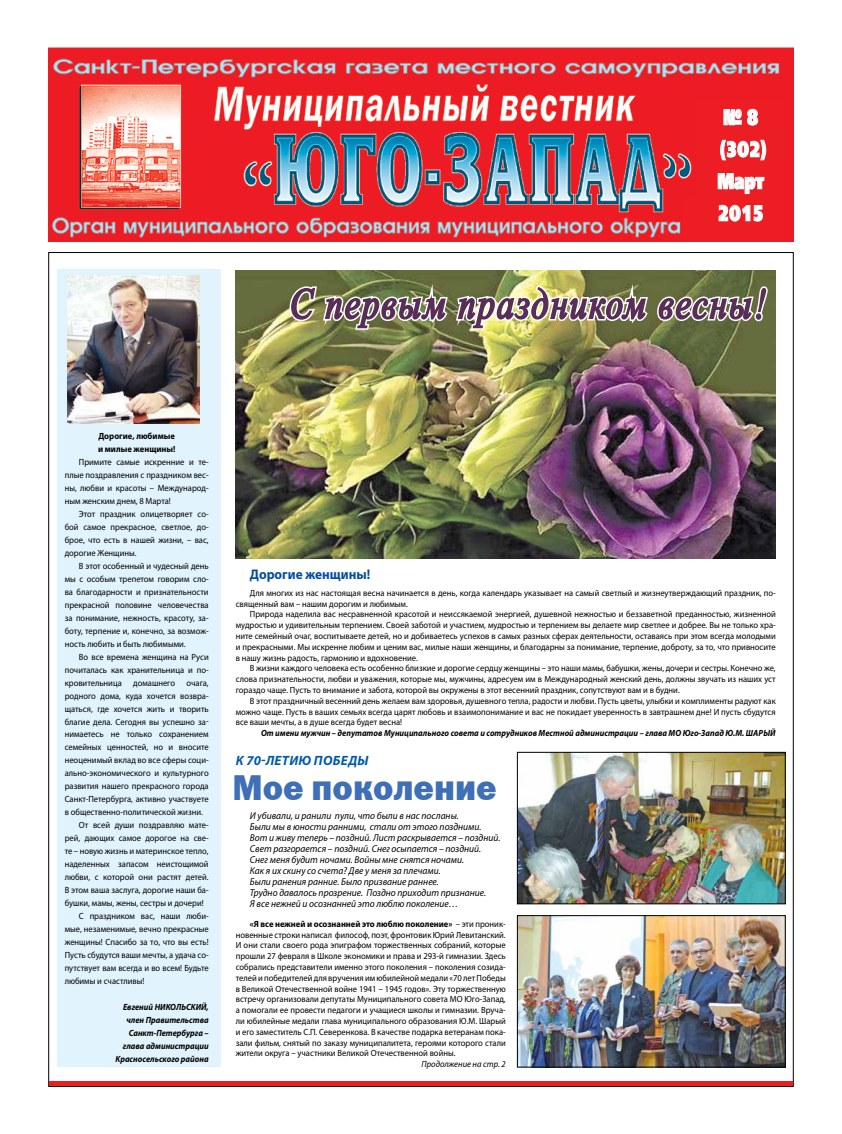
<style>
.page{position:relative;width:842px;height:1134px;background:#fff}
.page>*{position:absolute;margin:0;border:0;box-sizing:border-box;transform-origin:0 0}
.t1{font:italic 43px "Times New Roman";letter-spacing:.06em;color:#582e56;scale:.8 1}
.t2{font:36px "Franklin Gothic Heavy C";color:#3e6fb7;scale:.95 1}
.t3{font:21.7px/32px "Free Set Black C";letter-spacing:.01em;color:#fff;scale:.71 1}
.t4{font:700 14px "Myriad Pro";color:#034ea2;scale:.95 1}
.t5{font:italic 700 13.5px "Myriad Pro";letter-spacing:.055em;color:#005baa}
.t6{font:italic 10px/11px "Myriad Pro";color:#000;scale:.95 1}
.t7{font:9px/10.8px "Myriad Pro";color:#000;text-align:justify;scale:.95 1}
.t8{font:italic 700 9px/13px "Myriad Pro";color:#000;text-align:right;scale:.92 1}
.t9{font:700 9px/13px "Myriad Pro";color:#000;scale:.95 1}
.t10{font:italic 9px "Myriad Pro";color:#000;scale:.95 1}
.s1{font-weight:700}
</style>
<div class="page">
<img style="left:48px;top:47px;width:745px;height:194px">
<div style="left:49px;top:1081px;width:744px;height:5px;background:#ed1d24"></div>
<img style="left:236px;top:270px;width:540px;height:288px">
<div style="left:684px;top:197px;width:102px;height:44px;background:#ed1d24"></div>
<div style="left:697px;top:102px;width:87px;height:125px;background:#ed1d24"></div>
<svg style="left:723px;top:109px;width:35px;height:17px"></svg>
<svg style="left:720px;top:140px;width:46px;height:20px"></svg>
<svg style="left:718px;top:173px;width:46px;height:21px"></svg>
<svg style="left:719px;top:205px;width:44px;height:17px"></svg>
<div style="left:57px;top:269px;width:163px;height:798px;background:#e1f4fd"></div>
<img style="left:67px;top:276px;width:133px;height:147px">
<img style="left:286px;top:270px;width:484px;height:74px">
<img style="left:519px;top:754px;width:264px;height:148px">
<div style="left:517px;top:752px;width:268px;height:152px;border:1px solid #000"></div>
<img style="left:519px;top:917px;width:264px;height:148px">
<div style="left:517px;top:915px;width:268px;height:152px;border:1px solid #000"></div>
<h3 class="t3" style="left:717px;top:101px;width:70px">№ 8 (302)<br>Март<br>2015</h3>
<h1 class="t1" style="left:290px;top:274px;width:596px">С первым праздником весны!</h1>
<p class="t9" style="left:98px;top:429px;width:83px">Дорогие, любимые и милые женщины!</p>
<p class="t7" style="left:65px;top:455px;width:153px;line-height:13px;text-indent:14px">Примите самые искренние и те&shy;плые поздравления с праздником вес&shy;ны, любви и красоты – Международ&shy;ным женским днем, 8 Марта!</p>
<p class="t7" style="left:65px;top:507px;width:153px;line-height:13px;text-indent:14px">Этот праздник олицетворяет со&shy;бой самое прекрасное, светлое, до&shy;брое, что есть в нашей жизни, – вас, дорогие Женщины.</p>
<p class="t7" style="left:65px;top:559px;width:153px;line-height:13px;text-indent:14px">В этот особенный и чудесный день мы с особым трепетом говорим сло&shy;ва благодарности и признательности прекрасной половине человечества за понимание, нежность, красоту, за&shy;боту, терпение и, конечно, за возмож&shy;ность любить и быть любимыми.</p>
<p class="t7" style="left:65px;top:650px;width:153px;line-height:13px;text-indent:14px">Во все времена женщина на Руси почиталась как хранительница и по&shy;кровительница</p>
<p class="t7" style="left:133px;top:677px;width:46px">домашнего</p>
<p class="t7" style="left:187px;top:677px;width:25px">очага,</p>
<p class="t7" style="left:65px;top:690px;width:153px">родного дома, куда хочется возвра-</p>
<p class="t7" style="left:65px;top:703px;width:153px">щаться, где хочется жить и творить</p>
<p class="t7" style="left:65px;top:716px;width:153px">благие дела. Сегодня вы успешно за-</p>
<p class="t7" style="left:65px;top:729px;width:153px">нимаетесь не только сохранением</p>
<p class="t7" style="left:65px;top:742px;width:153px">семейных ценностей, но и вносите</p>
<p class="t7" style="left:65px;top:755px;width:153px">неоценимый вклад во все сферы соци-</p>
<p class="t7" style="left:65px;top:768px;width:153px">ально-экономического и культурного</p>
<p class="t7" style="left:65px;top:781px;width:153px">развития нашего прекрасного города</p>
<p class="t7" style="left:65px;top:794px;width:153px">Санкт-Петербурга, активно участвуете</p>
<p class="t7" style="left:65px;top:807px;width:147px">в общественно-политической жизни.</p>
<p class="t7" style="left:79px;top:820px;width:138px">От всей души поздравляю мате-</p>
<p class="t7" style="left:65px;top:833px;width:153px">рей, дающих самое дорогое на све-</p>
<p class="t7" style="left:65px;top:846px;width:153px">те – новую жизнь и материнское тепло,</p>
<p class="t7" style="left:65px;top:859px;width:153px">наделенных запасом неистощимой</p>
<p class="t7" style="left:65px;top:872px;width:153px">любви, с которой они растят детей.</p>
<p class="t7" style="left:65px;top:885px;width:153px">В этом ваша заслуга, дорогие наши ба-</p>
<p class="t7" style="left:65px;top:898px;width:148px">бушки, мамы, жены, сестры и дочери!</p>
<p class="t7" style="left:79px;top:911px;width:138px">С праздником вас, наши люби-</p>
<p class="t7" style="left:65px;top:924px;width:153px">мые, незаменимые, вечно прекрасные</p>
<p class="t7" style="left:65px;top:937px;width:153px">женщины! Спасибо за то, что вы есть!</p>
<p class="t7" style="left:65px;top:950px;width:153px">Пусть сбудутся ваши мечты, а удача со-</p>
<p class="t7" style="left:65px;top:963px;width:153px">путствует вам всегда и во всем! Будьте</p>
<p class="t7" style="left:65px;top:976px;width:85px">любимы и счастливы!</p>
<p class="t8" style="left:116px;top:1000px;width:103px">Евгений НИКОЛЬСКИЙ, член Правительства<br>Санкт-Петербурга – глава администрации<br>Красносельского района</p>
<h3 class="t4" style="left:250px;top:565px;width:128px">Дорогие женщины!</h3>
<p class="t7" style="left:236px;top:587px;width:570px;text-indent:14px">Для многих из нас настоящая весна начинается в день, когда календарь указывает на самый светлый и жизнеутверждающий праздник, по&shy;священный вам – нашим дорогим и любимым.</p>
<p class="t7" style="left:236px;top:609px;width:570px;text-indent:14px">Природа наделила вас несравненной красотой и неиссякаемой энергией, душевной нежностью и беззаветной преданностью, жизненной мудростью и удивительным терпением. Своей заботой и участием, мудростью и терпением вы делаете мир светлее и добрее. Вы не только хра&shy;ните семейный очаг, воспитываете детей, но и добиваетесь успехов в самых разных сферах деятельности, оставаясь при этом всегда молодыми и прекрасными. Мы искренне любим и ценим вас, милые наши женщины, и благодарны за понимание, терпение, доброту, за то, что привносите в нашу жизнь радость, гармонию и вдохновение.</p>
<p class="t7" style="left:236px;top:663px;width:570px;text-indent:14px">В жизни каждого человека есть особенно близкие и дорогие сердцу женщины – это наши мамы, бабушки, жены, дочери и сестры. Конечно же, слова признательности, любви и уважения, которые мы, мужчины, адресуем им в Международный женский день, должны звучать из наших уст гораздо чаще. Пусть то внимание и забота, которой вы окружены в этот весенний праздник, сопутствуют вам и в будни.</p>
<p class="t7" style="left:236px;top:695px;width:570px;text-indent:14px">В этот праздничный весенний день желаем вам здоровья, душевного тепла, радости и любви. Пусть цветы, улыбки и комплименты радуют как можно чаще. Пусть в ваших семьях всегда царят любовь и взаимопонимание и вас не покидает уверенность в завтрашнем дне! И пусть сбудутся все ваши мечты, а в душе всегда будет весна!</p>
<p class="t8" style="left:261px;top:726px;width:560px">От имени мужчин – депутатов Муниципального совета и сотрудников Местной администрации – глава МО Юго-Запад Ю.М. Шарый</p>
<h3 class="t5" style="left:236px;top:751px;width:133px">К 70-летию Победы</h3>
<h2 class="t2" style="left:232px;top:767px;width:280px">Мое поколение</h2>
<p class="t6" style="left:250px;top:809px;width:265px">И убивали, и ранили пули, что были в нас посланы.<br>Были мы в юности ранними, стали от этого поздними.<br>Вот и живу теперь – поздний. Лист раскрывается – поздний.<br>Свет разгорается – поздний. Снег осыпается – поздний.<br>Снег меня будит ночами. Войны мне снятся ночами.<br>Как я их скину со счета? Две у меня за плечами.<br>Были ранения ранние. Было призвание раннее.<br>Трудно давалось прозрение. Поздно приходит признание.<br>Я все нежней и осознанней это люблю поколение…</p>
<p class="t7" style="left:236px;top:918px;width:286px;text-indent:14px"><span class="s1">«Я все нежней и осознанней это люблю поколение»</span> – эти проник&shy;новенные строки написал философ, поэт, фронтовик Юрий Левитанский.<br>И они стали своего рода эпиграфом торжественных собраний, которые прошли 27 февраля в Школе экономики и права и 293-й гимназии. Здесь собрались представители именно этого поколения – поколения созида&shy;телей и победителей для вручения им юбилейной медали «70 лет Победы в Великой Отечественной войне 1941 – 1945 годов». Эту торжественную встречу организовали депутаты Муниципального совета МО Юго-Запад, а помогали ее провести педагоги и учащиеся школы и гимназии. Вруча&shy;ли юбилейные медали глава муниципального образования Ю.М. Шарый и его заместитель С.П. Северенкова. В качестве подарка ветеранам пока&shy;зали фильм, снятый по заказу муниципалитета, героями которого стали жители округа – участники Великой Отечественной войны.</p>
<p class="t10" style="left:422px;top:1059px;width:90px">Продолжение на стр. 2</p>
</div>
